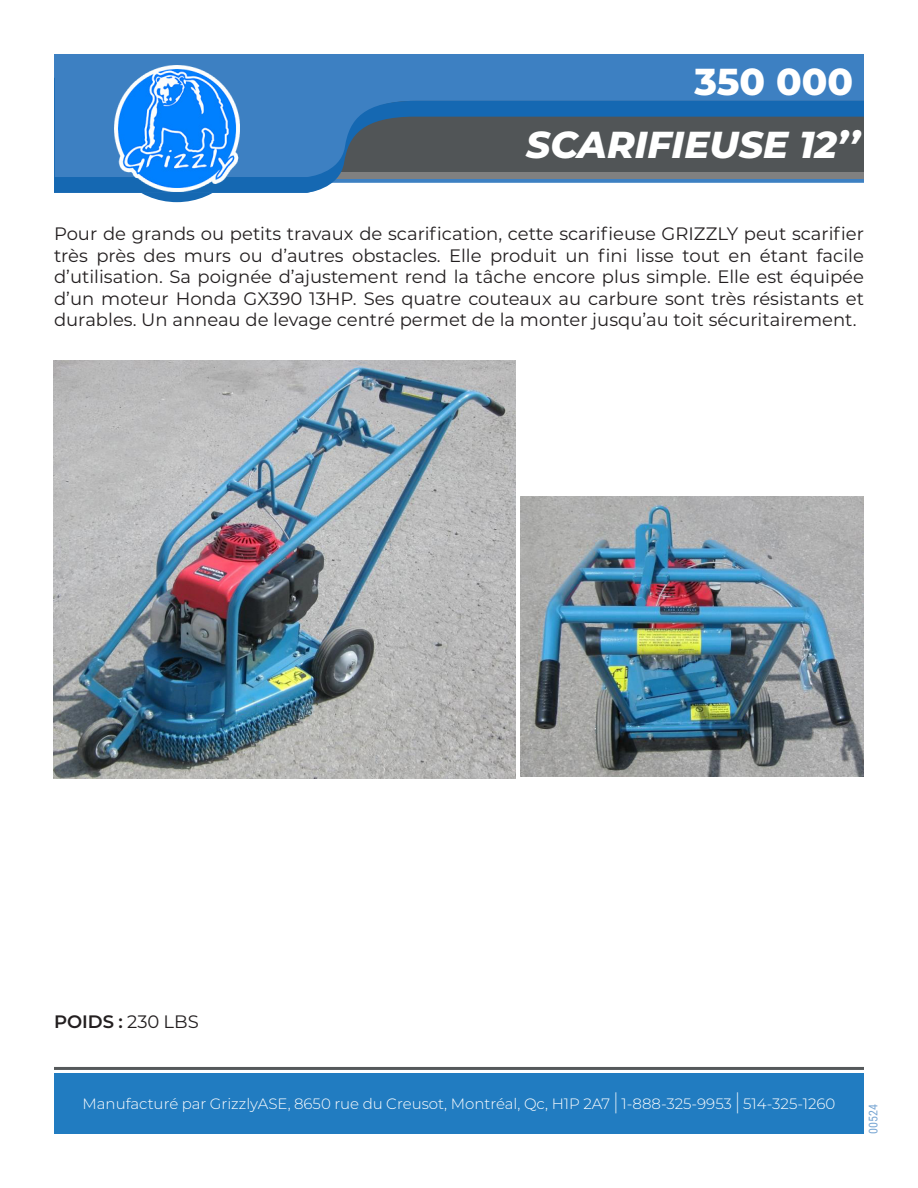
<style>
.page{position:relative;width:918px;height:1188px;background:#fff}
.page>*{position:absolute;margin:0;border:0;box-sizing:border-box;transform-origin:0 0}
.Titre{font:italic 800 37.5px "Montserrat";color:#fff}
.NumProduit{font:800 37.5px "Montserrat";color:#fff}
.t1{font:18px/21.6px "Montserrat";color:#231f20;text-align:justify}
.t2{font:600 18px "Montserrat";color:#231f20}
.t3{font:300 15px "Montserrat";color:#fff}
.t4{font:12px "Roboto Condensed";color:#2e75bb}
.s1{font-weight:400}
.s2{font-size:22.5px}
</style>
<div class="page">
<div style="left:54px;top:1074px;width:810px;height:60px;background:#217cc1"></div>
<hr style="left:54px;top:1067px;width:810px;height:3px;background:#55595b">
<div style="left:54px;top:54px;width:810px;height:24px;background:#3d80c2"></div>
<svg style="left:54px;top:78px;width:810px;height:115px;background:#4e759b"></svg>
<img style="left:114px;top:66px;width:126px;height:125px">
<img style="left:54px;top:361px;width:462px;height:417px">
<img style="left:521px;top:497px;width:343px;height:280px">
<p class="NumProduit" style="left:695px;top:54px;width:160px">350 000</p>
<p class="Titre" style="left:526px;top:118px;width:335px">SCARIFIEUSE 12’’</p>
<p class="t1" style="left:54px;top:222px;width:812px">Pour de grands ou petits travaux de scarification, cette scarifieuse GRIZZLY peut scarifier très près des murs ou d’autres obstacles. Elle produit un fini lisse tout en étant facile d’utilisation. Sa poignée d’ajustement rend la tâche encore plus simple. Elle est équipée d’un moteur Honda GX390 13HP. Ses quatre couteaux au carbure sont très résistants et durables. Un anneau de levage centré permet de la monter jusqu’au toit sécuritairement.</p>
<p class="t2" style="left:54px;top:1009px;width:146px">POIDS : <span class="s1">230 LBS</span></p>
<p class="t3" style="left:83px;top:1093px;width:754px">Manufacturé par GrizzlyASE, 8650 rue du Creusot, Montréal, Qc, H1P 2A7 <span class="s2">|</span> 1-888-325-9953 <span class="s2">|</span> 514-325-1260</p>
<p class="t4" style="left:865px;top:1134px;width:31px;rotate:-90deg">00524</p>
</div>
